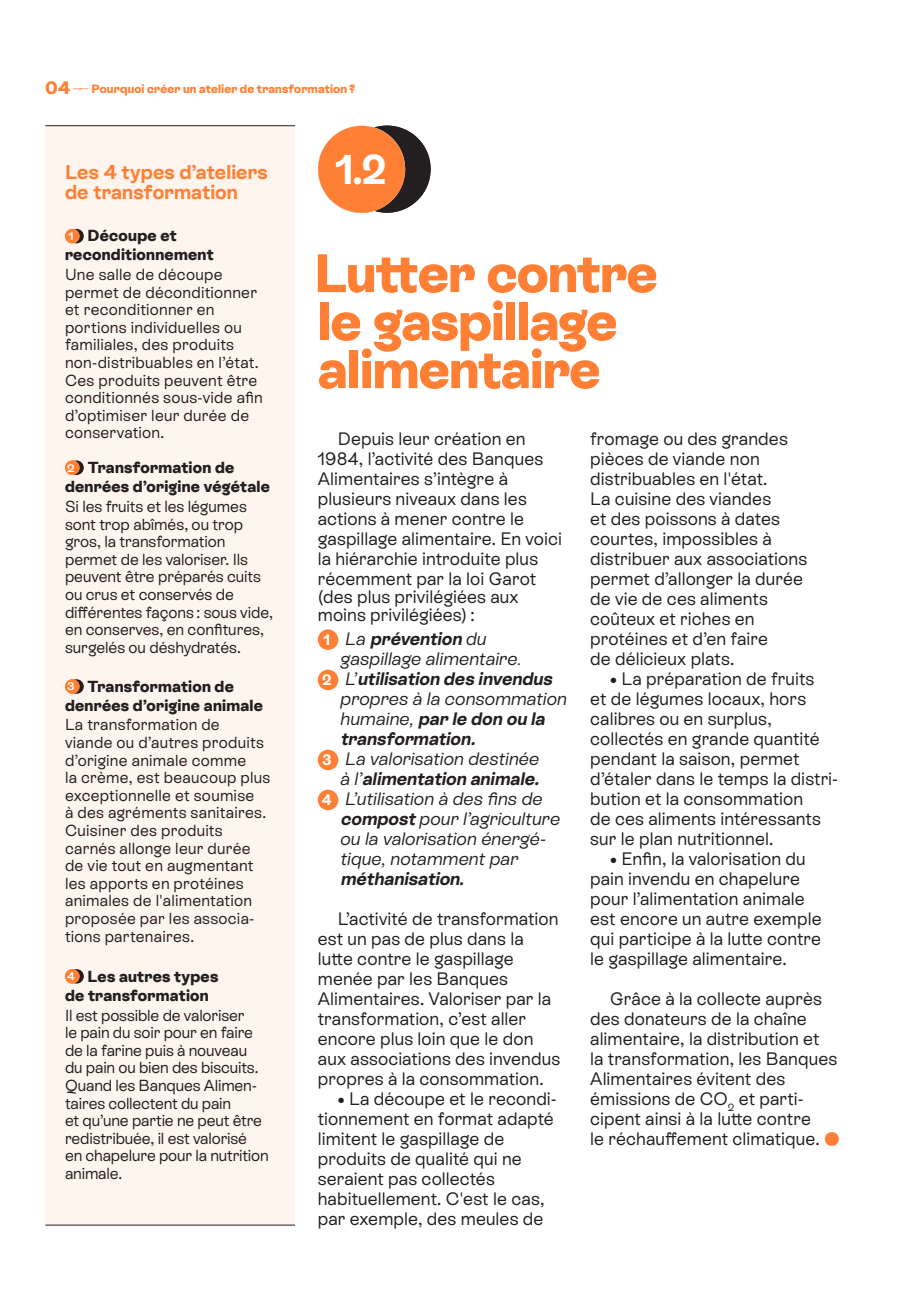
<style>
.page{position:relative;width:908px;height:1304px;background:#fff}
.page>*{position:absolute;margin:0;border:0;box-sizing:border-box;transform-origin:0 0}
.t1{font:800 54px/48px "Rebond Grotesque";letter-spacing:-.015em;color:#ff8035}
.t2{font:700 41.6px "Rebond Grotesque";color:#fff}
.t3{font:700 40px "Rebond Grotesque";color:#fff}
.t4{font:700 20px/20px "Rebond Grotesque";letter-spacing:.005em;color:#ff8035}
.t5{font:18px/20px "Rebond Grotesque";letter-spacing:.005em;color:#231f20}
.t6{font:italic 18px "Rebond Grotesque";color:#231f20}
.t7{font:italic 700 18px "Rebond Grotesque";color:#231f20}
.t8{font:16px/17.6px "Rebond Grotesque";letter-spacing:.01em;color:#231f20}
.t9{font:16px/17.6px "Rebond Grotesque";letter-spacing:-.01em;color:#231f20}
.t10{font:800 16px/19px "Rebond Grotesque";letter-spacing:.015em;color:#231f20}
.t11{font:800 12px "Rebond Grotesque";letter-spacing:.015em;color:#ff8035}
.s1{font-size:18px}
.s2{font-weight:300}
.s3{font-weight:600;font-size:11px;color:#fff}
.s4{font-style:normal;font-size:15.2px;color:#fff}
.s5{font-weight:400}
.s6{font-weight:700;font-style:normal;font-size:15.2px;color:#fff}
.s7{font-weight:700}
.s8{font-style:inherit}
.s9{color:#ff8035}
</style>
<div class="page">
<div style="left:45px;top:125px;width:250px;height:1100px;background:#fff5ee"></div>
<hr style="left:45px;top:1225px;width:250px;height:1px;background:#231f20">
<hr style="left:45px;top:125px;width:250px;height:1px;background:#231f20">
<div style="left:317px;top:629px;width:21px;height:21px;background:#ff8035;border-radius:50%"></div>
<div style="left:317px;top:670px;width:21px;height:20px;background:#ff8035;border-radius:50%"></div>
<div style="left:317px;top:750px;width:21px;height:20px;background:#ff8035;border-radius:50%"></div>
<div style="left:317px;top:790px;width:21px;height:20px;background:#ff8035;border-radius:50%"></div>
<svg style="left:69px;top:229px;width:15px;height:14px"></svg>
<div style="left:65px;top:229px;width:14px;height:14px;background:#ff8035;border-radius:50%"></div>
<svg style="left:69px;top:460px;width:15px;height:15px"></svg>
<div style="left:65px;top:460px;width:14px;height:15px;background:#ff8035;border-radius:50%"></div>
<svg style="left:69px;top:679px;width:15px;height:15px"></svg>
<div style="left:65px;top:679px;width:14px;height:15px;background:#ff8035;border-radius:50%"></div>
<svg style="left:69px;top:969px;width:15px;height:15px"></svg>
<div style="left:65px;top:969px;width:14px;height:15px;background:#ff8035;border-radius:50%"></div>
<div style="left:343px;top:126px;width:87px;height:87px;background:#231f20;border-radius:50%"></div>
<div style="left:318px;top:126px;width:87px;height:87px;background:#ff8035;border-radius:50%"></div>
<p class="t11" style="left:45px;top:80px;width:311px"><span class="s1">04</span> <span class="s2">——</span> Pourquoi créer un atelier de transformation ?</p>
<p class="t4" style="left:65px;top:161px;width:204px">Les 4 types d’ateliers de transformation</p>
<p class="t10" style="left:65px;top:225px;width:150px"><span class="s3">1</span> Découpe et reconditionnement</p>
<p class="t8" style="left:65px;top:265px;width:199px">Une salle de découpe permet de déconditionner et reconditionner en portions individuelles ou familiales, des produits non-distribuables en l’état.<br>Ces produits peuvent être conditionnés sous-vide afin d’optimiser leur durée de conservation.</p>
<p class="t10" style="left:65px;top:457px;width:206px"><span class="s3">2</span> Transformation de denrées d’origine végétale</p>
<p class="t8" style="left:65px;top:497px;width:209px">Si les fruits et les légumes sont trop abîmés, ou trop gros, la transformation permet de les valoriser. Ils peuvent être préparés cuits ou crus et conservés de différentes façons : sous vide, en conserves, en confitures, surgelés ou déshydratés.</p>
<p class="t10" style="left:65px;top:676px;width:199px"><span class="s3">3</span> Transformation de denrées d’origine animale</p>
<p class="t8" style="left:65px;top:715px;width:207px">La transformation de viande ou d’autres produits d’origine animale comme<br>la crème, est beaucoup plus exceptionnelle et soumise<br>à des agréments sanitaires.<br>Cuisiner des produits carnés allonge leur durée de vie tout en augmentant les apports en protéines animales de l'alimentation proposée par les associa&shy;tions partenaires.</p>
<p class="t10" style="left:65px;top:966px;width:155px"><span class="s3">4</span> Les autres types de transformation</p>
<p class="t9" style="left:65px;top:1006px;width:205px">Il est possible de valoriser<br>le pain du soir pour en faire de la farine puis à nouveau du pain ou bien des biscuits.<br>Quand les Banques Alimen&shy;taires collectent du pain<br>et qu’une partie ne peut être redistribuée, il est valorisé<br>en chapelure pour la nutrition animale.</p>
<h2 class="t2" style="left:335px;top:141px;width:52px">1.2</h2>
<h3 class="t3" style="left:336px;top:142px;width:52px">1.0</h3>
<h1 class="t1" style="left:314px;top:246px;width:345px">Lutter contre le gaspillage alimentaire</h1>
<p class="t5" style="left:317px;top:428px;width:245px;text-indent:20px">Depuis leur création en<br>1984, l’activité des Banques<br>Alimentaires s’intègre à plusieurs niveaux dans les actions à mener contre le gaspillage alimentaire. En voici la hiérarchie introduite plus récemment par la loi Garot</p>
<p class="t5" style="left:317px;top:587px;width:202px;line-height:18px">(des plus privilégiées aux moins privilégiées) :</p>
<p class="t7" style="left:323px;top:627px;width:165px"><span class="s4">1</span> <span class="s5">L a</span> prévention <span class="s5">d u</span></p>
<p class="t6" style="left:340px;top:647px;width:182px">gaspillage alimentaire.</p>
<p class="t7" style="left:322px;top:667px;width:235px"><span class="s4">2</span> <span class="s5">L’</span> utilisation des invendus</p>
<p class="t6" style="left:340px;top:687px;width:228px">propres à la consommation</p>
<p class="t7" style="left:340px;top:707px;width:210px"><span class="s5">humaine,</span> par le don ou la</p>
<p class="t7" style="left:340px;top:727px;width:140px">transformation.</p>
<p class="t6" style="left:322px;top:747px;width:218px"><span class="s6">3</span> La valorisation destinée</p>
<p class="t7" style="left:340px;top:767px;width:204px"><span class="s5">à l ’</span>alimentation animale.</p>
<p class="t6" style="left:322px;top:787px;width:222px"><span class="s6">4</span> L’utilisation à des fins de</p>
<p class="t6" style="left:340px;top:807px;width:221px"><span class="s7">compost</span>pour l’agriculture</p>
<p class="t6" style="left:340px;top:827px;width:207px">ou la valorisation énergé-</p>
<p class="t6" style="left:340px;top:847px;width:179px">tique, notamment par</p>
<p class="t7" style="left:340px;top:867px;width:125px">méthanisation<span class="s8">.</span></p>
<p class="t5" style="left:337px;top:908px;width:222px">L’activité de transformation</p>
<p class="t5" style="left:317px;top:928px;width:207px">est un pas de plus dans la</p>
<p class="t5" style="left:317px;top:948px;width:197px">lutte contre le gaspillage</p>
<p class="t5" style="left:317px;top:968px;width:192px">menée par les Banques</p>
<p class="t5" style="left:317px;top:988px;width:235px">Alimentaires. Valoriser par la</p>
<p class="t5" style="left:317px;top:1008px;width:210px">transformation, c’est aller</p>
<p class="t5" style="left:317px;top:1028px;width:217px">encore plus loin que le don</p>
<p class="t5" style="left:317px;top:1048px;width:244px">aux associations des invendus</p>
<p class="t5" style="left:317px;top:1068px;width:227px">propres à la consommation.</p>
<p class="t5" style="left:337px;top:1088px;width:220px">∙ La découpe et le recondi-</p>
<p class="t5" style="left:317px;top:1108px;width:237px">tionnement en format adapté</p>
<p class="t5" style="left:317px;top:1128px;width:188px">limitent le gaspillage de</p>
<p class="t5" style="left:317px;top:1148px;width:205px">produits de qualité qui ne</p>
<p class="t5" style="left:317px;top:1168px;width:178px">seraient pas collectés</p>
<p class="t5" style="left:317px;top:1188px;width:228px">habituellement. C'est le cas,</p>
<p class="t5" style="left:317px;top:1208px;width:227px">par exemple, des meules de</p>
<p class="t5" style="left:590px;top:428px;width:218px">fromage ou des grandes pièces de viande non distribuables en l'état.<br>La cuisine des viandes<br>et des poissons à dates courtes, impossibles à distribuer aux associations permet d’allonger la durée de vie de ces aliments coûteux et riches en protéines et d’en faire<br>de délicieux plats.</p>
<p class="t5" style="left:610px;top:668px;width:205px">∙ La préparation de fruits</p>
<p class="t5" style="left:590px;top:688px;width:217px">et de légumes locaux, hors</p>
<p class="t5" style="left:590px;top:708px;width:183px">calibres ou en surplus,</p>
<p class="t5" style="left:590px;top:728px;width:231px">collectés en grande quantité</p>
<p class="t5" style="left:590px;top:748px;width:211px">pendant la saison, permet</p>
<p class="t5" style="left:590px;top:768px;width:249px">d’étaler dans le temps la distri-</p>
<p class="t5" style="left:590px;top:788px;width:214px">bution et la consommation</p>
<p class="t5" style="left:590px;top:808px;width:232px">de ces aliments intéressants</p>
<p class="t5" style="left:590px;top:828px;width:185px">sur le plan nutritionnel.</p>
<p class="t5" style="left:610px;top:848px;width:197px">∙ Enfin, la valorisation du</p>
<p class="t5" style="left:590px;top:868px;width:211px">pain invendu en chapelure</p>
<p class="t5" style="left:590px;top:888px;width:216px">pour l’alimentation animale</p>
<p class="t5" style="left:590px;top:908px;width:233px">est encore un autre exemple</p>
<p class="t5" style="left:590px;top:928px;width:232px">qui participe à la lutte contre</p>
<p class="t5" style="left:590px;top:948px;width:198px">le gaspillage alimentaire.</p>
<p class="t5" style="left:590px;top:988px;width:251px;text-indent:20px">Grâce à la collecte auprès des donateurs de la chaîne alimentaire, la distribution et<br>la transformation, les Banques<br>Alimentaires évitent des émissions de CO<sub>2</sub> et parti&shy;cipent ainsi à la lutte contre<br>le réchauffement climatique. <span class="s9">●</span></p>
</div>
